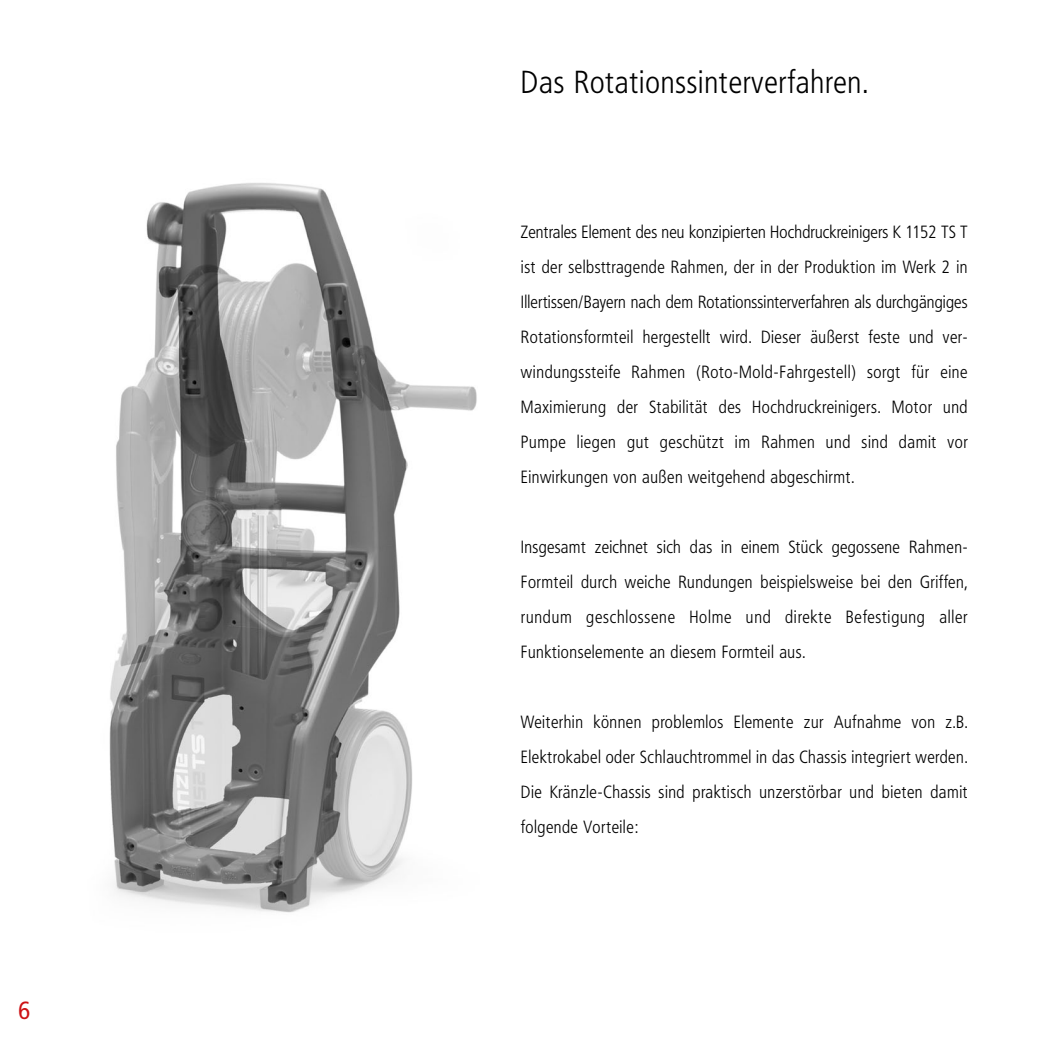
<style>
.page{position:relative;width:1042px;height:1042px;background:#fff}
.page>*{position:absolute;margin:0;border:0;box-sizing:border-box;transform-origin:0 0}
.t1{font:300 31.5px "Frutiger Condensed BQ";letter-spacing:.03em;color:#000}
.t2{font:24.5px "Frutiger Condensed BQ";color:#cd1316}
.t3{font:300 17.5px/35px "Frutiger Condensed BQ";letter-spacing:.03em;color:#000;text-align:justify}
</style>
<div class="page">
<img style="left:109px;top:183px;width:368px;height:730px">
<h2 class="t2" style="left:18px;top:995px;width:14px">6</h2>
<h1 class="t1" style="left:521px;top:63px;width:349px">Das Rotationssinterverfahren.</h1>
<p class="t3" style="left:521px;top:215px;width:448px">Zentrales Element des neu konzipierten Hochdruckreinigers K 1152 TS T ist der selbsttragende Rahmen, der in der Produktion im Werk 2 in Illertissen/Bayern nach dem Rotationssinterverfahren als durchgängiges Rotationsformteil hergestellt wird. Dieser äußerst feste und ver&shy;windungssteife Rahmen (Roto-Mold-Fahrgestell) sorgt für eine Maximierung der Stabilität des Hochdruckreinigers. Motor und Pumpe liegen gut geschützt im Rahmen und sind damit vor Einwirkungen von außen weitgehend abgeschirmt.</p>
<p class="t3" style="left:521px;top:530px;width:448px">Insgesamt zeichnet sich das in einem Stück gegossene Rahmen-Formteil durch weiche Rundungen beispielsweise bei den Griffen, rundum geschlossene Holme und direkte Befestigung aller Funktionselemente an diesem Formteil aus.</p>
<p class="t3" style="left:521px;top:705px;width:448px">Weiterhin können problemlos Elemente zur Aufnahme von z.B.<br>Elektrokabel oder Schlauchtrommel in das Chassis integriert werden.<br>Die Kränzle-Chassis sind praktisch unzerstörbar und bieten damit folgende Vorteile:</p>
</div>
